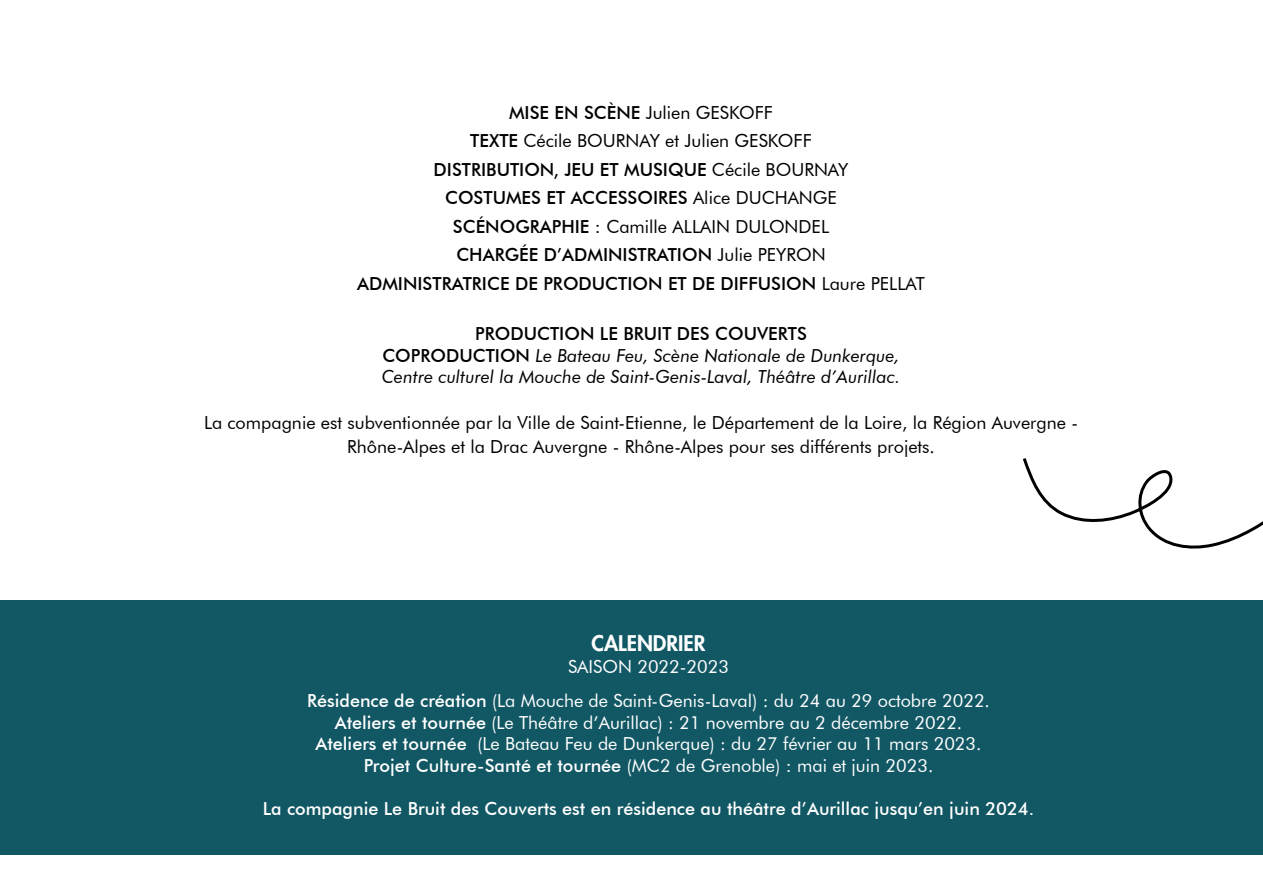
<style>
.page{position:relative;width:1263px;height:893px;background:#fff}
.page>*{position:absolute;margin:0;border:0;box-sizing:border-box;transform-origin:0 0}
.t1{font:800 21px "Futura Std";color:#fff}
.t2{font:18px/21.6px "Futura BT";color:#fff;text-align:center}
.t3{font:500 18px/28.5px "Futura BT";color:#000;text-align:center}
.t4{font:18px/24px "Futura BT";color:#000;text-align:center}
.t5{font:italic 18px/21.6px "Futura BT";color:#000;text-align:center}
.t6{font:500 18px "Futura BT";color:#fff}
.s1{font-weight:400}
.s2{font-weight:500;font-style:normal}
.s3{font-weight:500}
</style>
<div class="page">
<svg style="left:1022px;top:458px;width:241px;height:91px"></svg>
<div style="left:0;top:601px;width:1263px;height:254px;background:#115764"></div>
<p class="t3" style="left:357px;top:98px;width:569px">MISE EN SCÈNE <span class="s1">Julien GESKOFF<br></span>TEXTE <span class="s1">Cécile BOURNAY et Julien GESKOFF<br></span>DISTRIBUTION, JEU ET MUSIQUE <span class="s1">Cécile BOURNAY<br></span>COSTUMES ET ACCESSOIRES <span class="s1">Alice DUCHANGE<br></span>SCÉNOGRAPHIE : <span class="s1">Camille ALLAIN DULONDEL<br></span>CHARGÉE D’ADMINISTRATION <span class="s1">Julie PEYRON<br></span>ADMINISTRATRICE DE PRODUCTION ET DE DIFFUSION <span class="s1">Laure PELLAT</span></p>
<p class="t5" style="left:382px;top:323px;width:520px"><span class="s2">PRODUCTION LE BRUIT DES COUVERTS<br>COPRODUCTION</span> Le Bateau Feu, Scène Nationale de Dunkerque,<br>Centre culturel la Mouche de Saint-Genis-Laval, Théâtre d’Aurillac.</p>
<p class="t4" style="left:204px;top:410px;width:875px">La compagnie est subventionnée par la Ville de Saint-Etienne, le Département de la Loire, la Région Auvergne -<br>Rhône-Alpes et la Drac Auvergne - Rhône-Alpes pour ses différents projets.</p>
<p class="t1" style="left:591px;top:630px;width:116px">CALENDRIER</p>
<p class="t2" style="left:307px;top:649px;width:684px;line-height:34.3px">SAISON 2022-2023<br><span class="s3">Résidence de création</span> (La Mouche de Saint-Genis-Laval) : du 24 au 29 octobre 2022.</p>
<p class="t2" style="left:315px;top:711px;width:667px"><span class="s3">Ateliers et tournée</span> (Le Théâtre d’Aurillac) : 21 novembre au 2 décembre 2022.<br><span class="s3">Ateliers et tournée</span> (Le Bateau Feu de Dunkerque) : du 27 février au 11 mars 2023.<br><span class="s3">Projet Culture-Santé et tournée</span> (MC2 de Grenoble) <span class="s3">:</span> mai et juin 2023.</p>
<p class="t6" style="left:263px;top:797px;width:773px">La compagnie Le Bruit des Couverts est en résidence au théâtre d’Aurillac jusqu’en juin 2024.</p>
</div>
